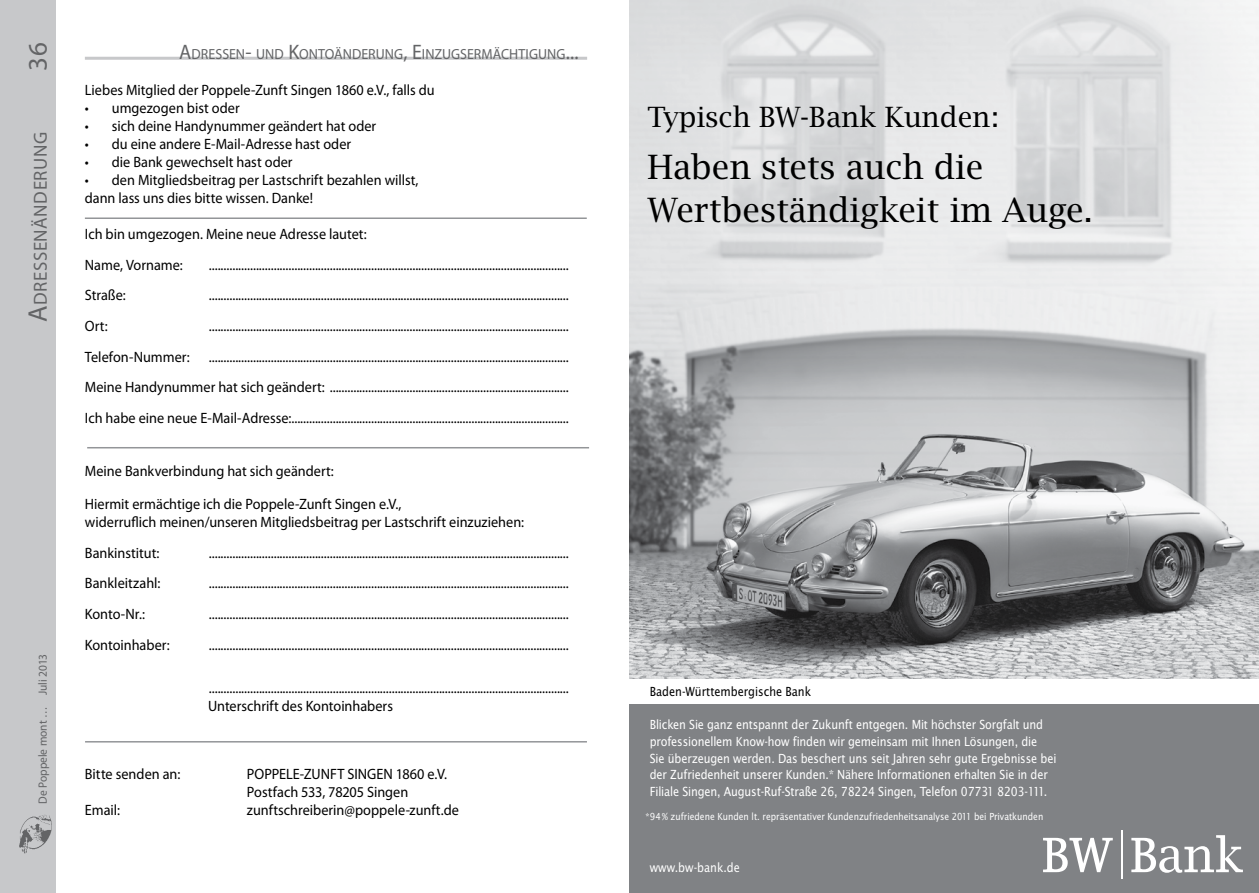
<style>
.page{position:relative;width:1259px;height:893px;background:#fff}
.page>*{position:absolute;margin:0;border:0;box-sizing:border-box;transform-origin:0 0}
.t1{font:36.3px/43px "Lucida Bright EF";letter-spacing:.005em;color:#000}
.t2{font:30.3px "Lucida Bright EF";letter-spacing:.005em;color:#000}
.t3{font:27px "Myriad Pro";color:#636466}
.t4{font:18.9px "Myriad Pro";letter-spacing:.03em;color:#636466}
.t5{font:15px/18px "Myriad Pro";color:#000;scale:.95 1}
.t6{font:14.7px "Myriad Pro";letter-spacing:.005em;color:#636466;scale:.95 1}
.t7{font:13.65px/16.6px "Lucida Sans Narrow EF";letter-spacing:-.01em;color:#fff}
.t8{font:13.65px "Lucida Sans Narrow EF";color:#000}
.t9{font:12px "Myriad Pro";color:#636466;scale:.95 1}
.t10{font:10.65px "Lucida Sans Narrow EF";color:#fff}
.s1{font-size:27px}
.s2{font-size:21px}
</style>
<div class="page">
<div style="left:0;top:0;width:55px;height:893px;background:#c7c8ca"></div>
<img style="left:19px;top:815px;width:33px;height:38px">
<hr style="left:85px;top:57px;width:502px;height:3px;background:#c7c8ca">
<hr style="left:85px;top:217px;width:502px;height:2px;background:#939598">
<hr style="left:87px;top:447px;width:502px;height:1px;background:#939598">
<hr style="left:85px;top:741px;width:502px;height:1px;background:#939598">
<img style="left:629px;top:0;width:630px;height:679px">
<div style="left:629px;top:705px;width:630px;height:188px;background:#808285"></div>
<hr style="left:1121px;top:831px;width:1px;height:48px;background:#fff">
<svg style="left:1043px;top:838px;width:69px;height:34px"></svg>
<svg style="left:1131px;top:835px;width:112px;height:38px"></svg>
<h3 class="t3" style="left:21px;top:71px;width:30px;rotate:-90deg">36</h3>
<p class="t4" style="left:29px;top:322px;width:192px;rotate:-90deg"><span class="s1">A</span>DRESSENÄNDERUNG</p>
<p class="t9" style="left:35px;top:804px;width:159px;rotate:-90deg">De Poppele mont … Juli 2013</p>
<p class="t6" style="left:179px;top:45px;width:422px"><span class="s2">A</span>DRESSEN<span class="s2">-</span> UND <span class="s2">K</span>ONTOÄNDERUNG<span class="s2">, E</span>INZUGSERMÄCHTIGUNG<span class="s2">...</span></p>
<p class="t5" style="left:85px;top:81px;width:370px">Liebes Mitglied der Poppele-Zunft Singen 1860 e.V., falls du</p>
<p class="t5" style="left:85px;top:99px;width:164px">• umgezogen bist oder</p>
<p class="t5" style="left:85px;top:117px;width:308px">• sich deine Handynummer geändert hat oder</p>
<p class="t5" style="left:85px;top:135px;width:282px">• du eine andere E-Mail-Adresse hast oder</p>
<p class="t5" style="left:85px;top:153px;width:220px">• die Bank gewechselt hast oder</p>
<p class="t5" style="left:85px;top:171px;width:353px">• den Mitgliedsbeitrag per Lastschrift bezahlen willst, dann lass uns dies bitte wissen. Danke!</p>
<p class="t5" style="left:85px;top:218px;width:298px;line-height:30.8px">Ich bin umgezogen. Meine neue Adresse lautet:<br>Name, Vorname:</p>
<p class="t5" style="left:209px;top:255px;width:380px">..........................................................................................................................</p>
<p class="t5" style="left:85px;top:286px;width:45px">Straße:</p>
<p class="t5" style="left:209px;top:286px;width:380px">..........................................................................................................................</p>
<p class="t5" style="left:85px;top:317px;width:25px">Ort:</p>
<p class="t5" style="left:209px;top:317px;width:380px">..........................................................................................................................</p>
<p class="t5" style="left:85px;top:347px;width:112px">Telefon-Nummer:</p>
<p class="t5" style="left:85px;top:341px;width:511px;line-height:30.8px;text-align:justify;text-indent:124px">..........................................................................................................................<br>Meine Handynummer hat sich geändert: .................................................................................<br>Ich habe eine neue E-Mail-Adresse:..............................................................................................</p>
<p class="t5" style="left:85px;top:462px;width:263px">Meine Bankverbindung hat sich geändert:</p>
<p class="t5" style="left:85px;top:495px;width:464px">Hiermit ermächtige ich die Poppele-Zunft Singen e.V.,<br>widerruflich meinen/unseren Mitgliedsbeitrag per Lastschrift einzuziehen:</p>
<p class="t5" style="left:85px;top:543px;width:80px">Bankinstitut:</p>
<p class="t5" style="left:209px;top:543px;width:380px">..........................................................................................................................</p>
<p class="t5" style="left:85px;top:574px;width:81px">Bankleitzahl:</p>
<p class="t5" style="left:209px;top:574px;width:380px">..........................................................................................................................</p>
<p class="t5" style="left:85px;top:605px;width:65px">Konto-Nr.:</p>
<p class="t5" style="left:209px;top:605px;width:380px">..........................................................................................................................</p>
<p class="t5" style="left:85px;top:635px;width:91px">Kontoinhaber:</p>
<p class="t5" style="left:209px;top:635px;width:380px">..........................................................................................................................</p>
<p class="t5" style="left:208px;top:679px;width:381px">..........................................................................................................................<br>Unterschrift des Kontoinhabers</p>
<p class="t5" style="left:85px;top:765px;width:102px">Bitte senden an:</p>
<p class="t5" style="left:247px;top:765px;width:212px">POPPELE-ZUNFT SINGEN 1860 e.V.<br>Postfach 533, 78205 Singen</p>
<p class="t5" style="left:85px;top:801px;width:38px">Email:</p>
<p class="t5" style="left:247px;top:801px;width:225px">zunftschreiberin@poppele-zunft.de</p>
<h2 class="t2" style="left:647px;top:101px;width:353px">Typisch BW-Bank Kunden:</h2>
<h1 class="t1" style="left:647px;top:145px;width:446px">Haben stets auch die<br>Wertbeständigkeit im Auge.</h1>
<p class="t8" style="left:650px;top:684px;width:163px">Baden-Württembergische Bank</p>
<p class="t7" style="left:650px;top:716px;width:408px">Blicken Sie ganz entspannt der Zukunft entgegen. Mit höchster Sorgfalt und profes sionellem Know-how finden wir gemeinsam mit Ihnen Lösungen, die<br>Sie überzeugen werden. Das beschert uns seit Jahren sehr gute Ergebnisse bei der Zufriedenheit unserer Kunden.* Nähere Informationen erhalten Sie in der Filiale Singen, August-Ruf-Straße 26, 78224 Singen, Telefon 07731 8203-111.</p>
<p class="t10" style="left:645px;top:811px;width:399px">* 94 % zufriedene Kunden lt. repräsentativer Kundenzufriedenheitsanalyse 2011 bei Privatkunden</p>
<p class="t7" style="left:650px;top:859px;width:92px">www.bw-bank.de</p>
</div>
